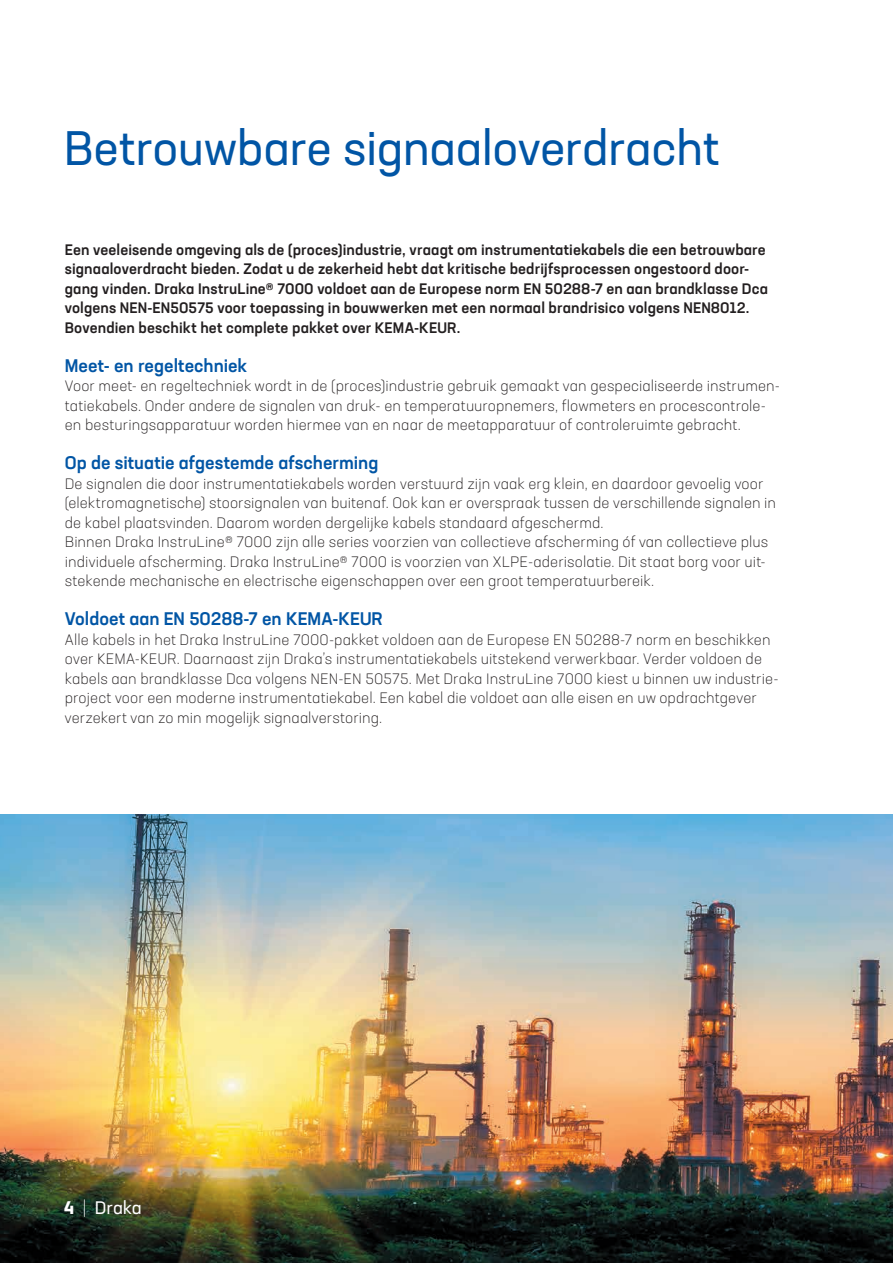
<style>
.page{position:relative;width:893px;height:1263px;background:#fff}
.page>*{position:absolute;margin:0;border:0;box-sizing:border-box;transform-origin:0 0}
.t1{font:48px "Neusa Next Std";letter-spacing:-.01em;color:#0155a5}
.t2{font:500 18px "Neusa Next Std";color:#0155a5}
.t3{font:18px "Neusa Next Std";letter-spacing:-.005em;color:#fff}
.t4{font:300 15px/19.5px "Neusa Next Std";letter-spacing:.005em;color:#231f20}
.t5{font:500 15px/19.5px "Neusa Next Std";letter-spacing:.01em;color:#231f20}
.s1{font-weight:700}
.s2{font-weight:300}
</style>
<div class="page">
<img style="left:0;top:815px;width:893px;height:448px">
<h1 class="t1" style="left:64px;top:118px;width:657px">Betrouwbare signaaloverdracht</h1>
<p class="t5" style="left:65px;top:239px;width:705px">Een veeleisende omgeving als de (proces)industrie, vraagt om instrumentatiekabels die een betrouwbare signaaloverdracht bieden. Zodat u de zekerheid hebt dat kritische bedrijfsprocessen ongestoord door&shy;gang vinden. Draka InstruLine® 7000 voldoet aan de Europese norm EN 50288-7 en aan brandklasse Dca volgens NEN-EN50575 voor toepassing in bouwwerken met een normaal brandrisico volgens NEN8012.<br>Bovendien beschikt het complete pakket over KEMA-KEUR.</p>
<p class="t2" style="left:65px;top:354px;width:184px">Meet- en regeltechniek</p>
<p class="t4" style="left:65px;top:376px;width:717px">Voor meet- en regeltechniek wordt in de (proces)industrie gebruik gemaakt van gespecialiseerde instrumen&shy;tatiekabels. Onder andere de signalen van druk- en temperatuuropnemers, flowmeters en procescontrole&shy;en besturingsapparatuur worden hiermee van en naar de meetapparatuur of controleruimte gebracht.</p>
<p class="t2" style="left:65px;top:451px;width:315px">Op de situatie afgestemde afscherming</p>
<p class="t4" style="left:65px;top:473px;width:713px">De signalen die door instrumentatiekabels worden verstuurd zijn vaak erg klein, en daardoor gevoelig voor (elektromagnetische) stoorsignalen van buitenaf. Ook kan er overspraak tussen de verschillende signalen in de kabel plaatsvinden. Daarom worden dergelijke kabels standaard afgeschermd.<br>Binnen Draka InstruLine® 7000 zijn alle series voorzien van collectieve afscherming óf van collectieve plus individuele afscherming. Draka InstruLine® 7000 is voorzien van XLPE-aderisolatie. Dit staat borg voor uit&shy;stekende mechanische en electrische eigenschappen over een groot temperatuurbereik.</p>
<p class="t2" style="left:65px;top:607px;width:319px">Voldoet aan EN 50288-7 en KEMA-KEUR</p>
<p class="t4" style="left:65px;top:629px;width:715px">Alle kabels in het Draka InstruLine 7000-pakket voldoen aan de Europese EN 50288-7 norm en beschikken over KEMA-KEUR. Daarnaast zijn Draka’s instrumentatiekabels uitstekend verwerkbaar. Verder voldoen de kabels aan brandklasse Dca volgens NEN-EN 50575. Met Draka InstruLine 7000 kiest u binnen uw industrie&shy;project voor een moderne instrumentatiekabel. Een kabel die voldoet aan alle eisen en uw opdrachtgever verzekert van zo min mogelijk signaalverstoring.</p>
<p class="t3" style="left:64px;top:1196px;width:80px"><span class="s1">4</span> <span class="s2">|</span> Draka</p>
</div>
